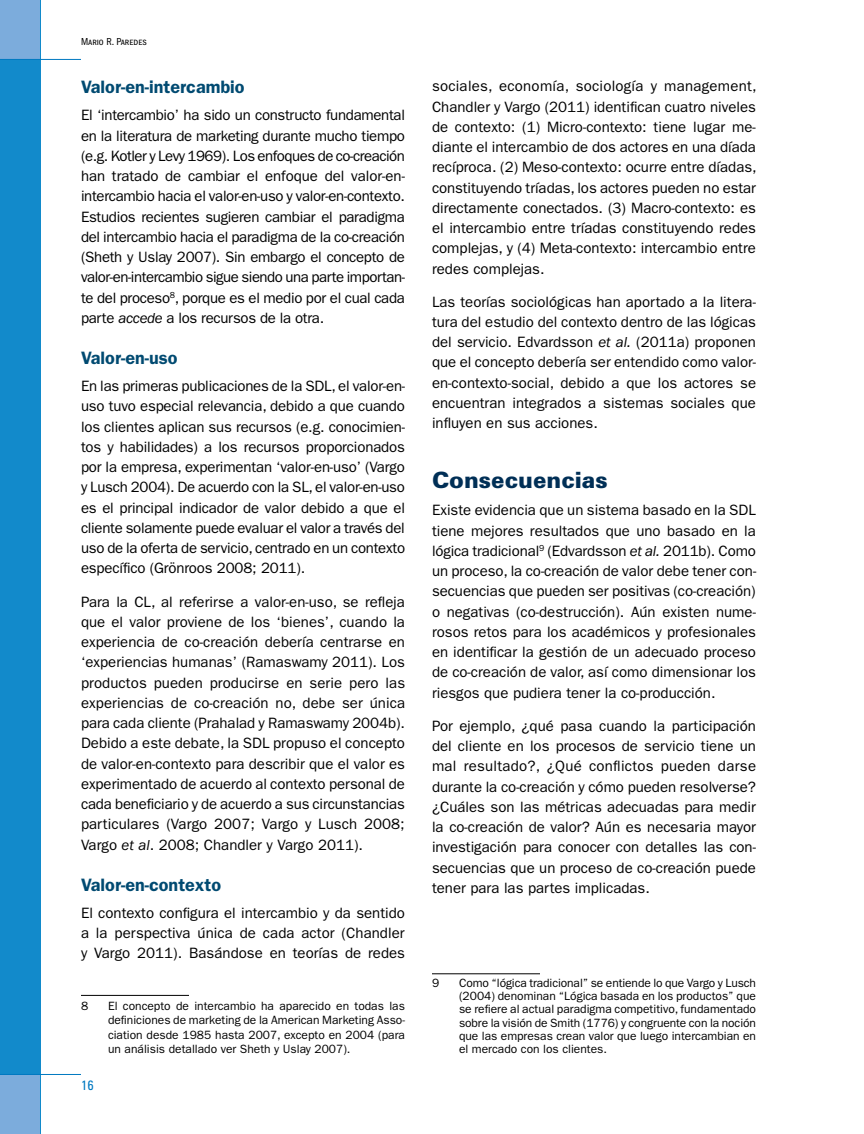
<style>
.page{position:relative;width:864px;height:1134px;background:#fff}
.page>*{position:absolute;margin:0;border:0;box-sizing:border-box;transform-origin:0 0}
.t1{font:900 22.5px "Zurich BT";color:#002f56}
.t2{font:600 18px "ITC Franklin Gothic Std";color:#004a71}
.t3{font:15px/20.2px "ITC Franklin Gothic Std";color:#000;text-align:justify}
.t4{font:condensed 13.5px "Zurich BT";color:#0079c1}
.t5{font:12px/13.2px "ITC Franklin Gothic Std";color:#000;text-align:justify}
.t6{font:condensed 10.5px "ITC Franklin Gothic Std";color:#000}
.s1{font-style:italic}
</style>
<div class="page">
<div style="left:0;top:0;width:40px;height:1133px;background:#128acb"></div>
<div style="left:0;top:0;width:40px;height:59px;background:#7cacdc"></div>
<hr style="left:0;top:59px;width:81px;height:1px;background:#0079c1">
<div style="left:0;top:1075px;width:40px;height:59px;background:#7cacdc"></div>
<hr style="left:0;top:1074px;width:81px;height:1px;background:#0079c1">
<hr style="left:81px;top:995px;width:108px;height:1px;background:#000">
<hr style="left:432px;top:973px;width:108px;height:1px;background:#000">
<p class="t6" style="left:81px;top:36px;width:67px">Mario R. Paredes</p>
<p class="t2" style="left:81px;top:77px;width:165px">Valor-en-intercambio</p>
<p class="t3" style="left:81px;top:105px;width:326px">El ‘intercambio’ ha sido un constructo fundamental en la literatura de marketing durante mucho tiempo (e.g. Kotler y Levy 1969). Los enfoques de co-creación han tratado de cambiar el enfoque del valor-en&shy;intercambio hacia el valor-en-uso y valor-en-contexto.<br>Estudios recientes sugieren cambiar el paradigma del intercambio hacia el paradigma de la co-creación (Sheth y Uslay 2007). Sin embargo el concepto de valor-en-intercambio sigue siendo una parte importan&shy;te del proceso<sup>8</sup>, porque es el medio por el cual cada parte <span class="s1">accede</span> a los recursos de la otra.</p>
<p class="t2" style="left:81px;top:347px;width:98px">Valor-en-uso</p>
<p class="t3" style="left:81px;top:376px;width:326px">En las primeras publicaciones de la SDL, el valor-en&shy;uso tuvo especial relevancia, debido a que cuando los clientes aplican sus recursos (e.g. conocimien&shy;tos y habilidades) a los recursos proporcionados por la empresa, experimentan ‘valor-en-uso’ (Vargo y Lusch 2004). De acuerdo con la SL, el valor-en-uso es el principal indicador de valor debido a que el cliente solamente puede evaluar el valor a través del uso de la oferta de servicio, centrado en un contexto específico (Grönroos 2008; 2011).</p>
<p class="t3" style="left:81px;top:592px;width:326px">Para la CL, al referirse a valor-en-uso, se refleja que el valor proviene de los ‘bienes’, cuando la experiencia de co-creación debería centrarse en ‘experiencias humanas’ (Ramaswamy 2011). Los productos pueden producirse en serie pero las experiencias de co-creación no, debe ser única para cada cliente (Prahalad y Ramaswamy 2004b).<br>Debido a este debate, la SDL propuso el concepto de valor-en-contexto para describir que el valor es experimentado de acuerdo al contexto personal de cada beneficiario y de acuerdo a sus circunstancias particulares (Vargo 2007; Vargo y Lusch 2008; Vargo <span class="s1">et al</span>. 2008; Chandler y Vargo 2011).</p>
<p class="t2" style="left:81px;top:874px;width:142px">Valor-en-contexto</p>
<p class="t3" style="left:81px;top:903px;width:326px">El contexto configura el intercambio y da sentido a la perspectiva única de cada actor (Chandler y Vargo 2011). Basándose en teorías de redes</p>
<p class="t5" style="left:81px;top:999px;width:9px">8</p>
<p class="t5" style="left:108px;top:999px;width:299px;line-height:14.4px">El concepto de intercambio ha aparecido en todas las definiciones de marketing de la American Marketing Asso&shy;ciation desde 1985 hasta 2007, excepto en 2004 (para un análisis detallado ver Sheth y Uslay 2007).</p>
<p class="t4" style="left:81px;top:1077px;width:14px">16</p>
<p class="t3" style="left:432px;top:76px;width:326px">sociales, economía, sociología y management, Chandler y Vargo (2011) identifican cuatro niveles de contexto: (1) Micro-contexto: tiene lugar me&shy;diante el intercambio de dos actores en una díada recíproca. (2) Meso-contexto: ocurre entre díadas, constituyendo tríadas, los actores pueden no estar directamente conectados. (3) Macro-contexto: es el intercambio entre tríadas constituyendo redes complejas, y (4) Meta-contexto: intercambio entre redes complejas.</p>
<p class="t3" style="left:432px;top:292px;width:326px">Las teorías sociológicas han aportado a la litera&shy;tura del estudio del contexto dentro de las lógicas del servicio. Edvardsson <span class="s1">et al.</span> (2011a) proponen que el concepto debería ser entendido como valor&shy;en-contexto-social, debido a que los actores se encuentran integrados a sistemas sociales que influyen en sus acciones.</p>
<h1 class="t1" style="left:432px;top:467px;width:177px">Consecuencias</h1>
<p class="t3" style="left:432px;top:500px;width:326px">Existe evidencia que un sistema basado en la SDL tiene mejores resultados que uno basado en la lógica tradicional<sup>9</sup> (Edvardsson <span class="s1">et al.</span> 2011b). Como un proceso, la co-creación de valor debe tener con&shy;secuencias que pueden ser positivas (co-creación) o negativas (co-destrucción). Aún existen nume&shy;rosos retos para los académicos y profesionales en identificar la gestión de un adecuado proceso de co-creación de valor, así como dimensionar los riesgos que pudiera tener la co-producción.</p>
<p class="t3" style="left:432px;top:716px;width:326px">Por ejemplo, ¿qué pasa cuando la participación del cliente en los procesos de servicio tiene un mal resultado?, ¿Qué conflictos pueden darse durante la co-creación y cómo pueden resolverse? ¿Cuáles son las métricas adecuadas para medir la co-creación de valor? Aún es necesaria mayor investigación para conocer con detalles las con&shy;secuencias que un proceso de co-creación puede tener para las partes implicadas.</p>
<p class="t5" style="left:432px;top:976px;width:9px">9</p>
<p class="t5" style="left:459px;top:976px;width:299px">Como “lógica tradicional” se entiende lo que Vargo y Lusch (2004) denominan “Lógica basada en los productos” que se refiere al actual paradigma competitivo, fundamentado sobre la visión de Smith (1776) y congruente con la noción que las empresas crean valor que luego intercambian en el mercado con los clientes.</p>
</div>
